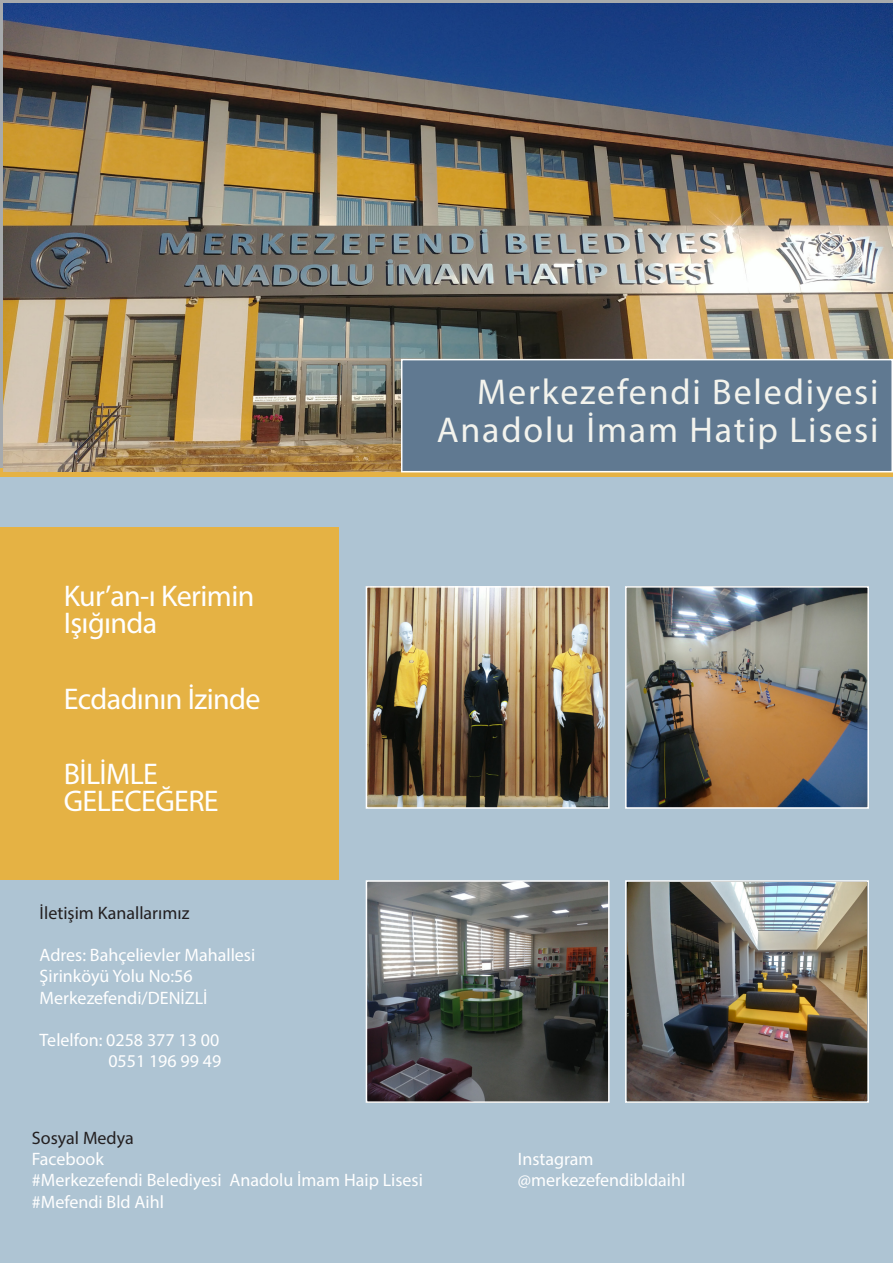
<style>
.page{position:relative;width:893px;height:1263px;background:#fff}
.page>*{position:absolute;margin:0;border:0;box-sizing:border-box;transform-origin:0 0}
.Car_model{font:36px "Myriad Pro";letter-spacing:.05em;color:#f3f3ed}
.Tech_data_title{font:30px/27px "Myriad Pro";letter-spacing:-.02em;color:#fff}
.Normal_text_left{font:18px/21.3px "Myriad Pro";color:#fff}
.Normal_text_left-2{font:18px "Myriad Pro";color:#231f20}
</style>
<div class="page">
<div style="left:0;top:476px;width:893px;height:787px;background:#aec4d3"></div>
<div style="left:0;top:468px;width:893px;height:8px;background:#e5b244"></div>
<div style="left:0;top:527px;width:339px;height:353px;background:#e5b244"></div>
<img style="left:369px;top:883px;width:238px;height:217px">
<div style="left:366px;top:880px;width:244px;height:223px;border:2px solid #fff"></div>
<img style="left:628px;top:883px;width:238px;height:217px">
<div style="left:625px;top:880px;width:244px;height:223px;border:2px solid #fff"></div>
<img style="left:3px;top:4px;width:890px;height:468px">
<div style="left:400px;top:358px;width:493px;height:115px;background:#607991"></div>
<img style="left:369px;top:589px;width:238px;height:217px">
<div style="left:366px;top:586px;width:244px;height:223px;border:2px solid #fff"></div>
<img style="left:628px;top:589px;width:238px;height:217px">
<div style="left:625px;top:586px;width:244px;height:223px;border:2px solid #fff"></div>
<p class="Tech_data_title" style="left:64px;top:582px;width:192px">Kur’an-ı Kerimin<br>Işığında</p>
<p class="Tech_data_title" style="left:64px;top:685px;width:198px">Ecdadının İzinde</p>
<p class="Tech_data_title" style="left:64px;top:760px;width:156px">BİLİMLE<br>GELECEĞERE</p>
<p class="Normal_text_left-2" style="left:40px;top:901px;width:151px">İletişim Kanallarımız</p>
<p class="Normal_text_left" style="left:40px;top:944px;width:217px">Adres: Bahçelievler Mahallesi<br>Şirinköyü Yolu No:56<br>Merkezefendi/DENİZLİ</p>
<p class="Normal_text_left" style="left:40px;top:1029px;width:181px">Telelfon: 0258 377 13 00</p>
<p class="Normal_text_left" style="left:108px;top:1050px;width:115px">0551 196 99 49</p>
<p class="Car_model" style="left:477px;top:370px;width:403px">Merkezefendi Belediyesi</p>
<p class="Car_model" style="left:437px;top:408px;width:444px">Anadolu İmam Hatip Lisesi</p>
<p class="Normal_text_left-2" style="left:32px;top:1127px;width:103px">Sosyal Medya</p>
<p class="Normal_text_left" style="left:32px;top:1148px;width:74px">Facebook</p>
<p class="Normal_text_left" style="left:518px;top:1148px;width:77px">Instagram</p>
<p class="Normal_text_left" style="left:32px;top:1169px;width:393px">#Merkezefendi Belediyesi Anadolu İmam Haip Lisesi</p>
<p class="Normal_text_left" style="left:518px;top:1169px;width:169px">@merkezefendibldaihl</p>
<p class="Normal_text_left" style="left:32px;top:1191px;width:134px">#Mefendi Bld Aihl</p>
</div>
